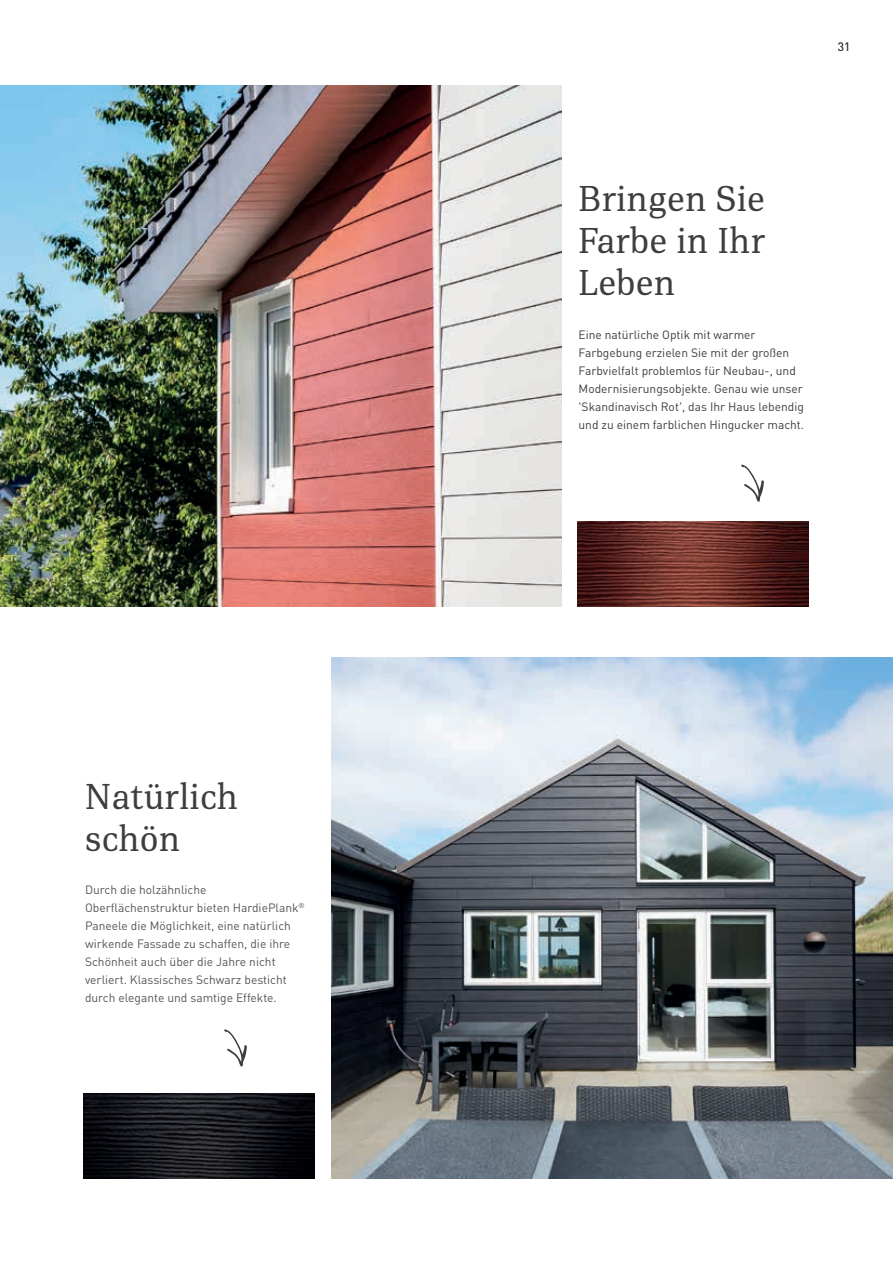
<style>
.page{position:relative;width:893px;height:1263px;background:#fff}
.page>*{position:absolute;margin:0;border:0;box-sizing:border-box;transform-origin:0 0}
.JH_-_Quote_-_18pt{font:36px/42px "PFDIN Serif";letter-spacing:.02em;color:#3e3e3f}
.JH_-_Body_copy_-_8_1{font:12px/18px "DIN Pro";color:#545557}
.JH_-_Body_copy_-_8_1-2{font:12px/18px "DIN Pro";color:#3e3e3f}
</style>
<div class="page">
<img style="left:1px;top:86px;width:560px;height:521px">
<img style="left:0;top:85px;width:1px;height:710px">
<img style="left:332px;top:657px;width:561px;height:521px">
<img style="left:84px;top:1093px;width:231px;height:85px">
<img style="left:578px;top:522px;width:230px;height:85px">
<svg style="left:224px;top:1029px;width:23px;height:38px"></svg>
<svg style="left:741px;top:465px;width:23px;height:37px"></svg>
<p class="JH_-_Quote_-_18pt" style="left:85px;top:776px;width:154px">Natürlich schön</p>
<p class="JH_-_Body_copy_-_8_1" style="left:85px;top:880px;width:221px">Durch die holzähnliche Oberflächenstruktur bieten HardiePlank<sup>® </sup>Paneele die Möglichkeit, eine natürlich wirkende Fassade zu schaffen, die ihre Schönheit auch über die Jahre nicht verliert. Klassisches Schwarz besticht durch elegante und samtige Effekte.</p>
<p class="JH_-_Body_copy_-_8_1-2" style="left:838px;top:37px;width:14px">31</p>
<p class="JH_-_Quote_-_18pt" style="left:579px;top:177px;width:188px;text-align:justify">Bringen Sie Farbe in Ihr Leben</p>
<p class="JH_-_Body_copy_-_8_1-2" style="left:579px;top:325px;width:227px">Eine natürliche Optik mit warmer Farbgebung erzielen Sie mit der großen Farbvielfalt problemlos für Neubau-, und Modernisierungsobjekte. Genau wie unser 'Skandinavisch Rot', das Ihr Haus lebendig und zu einem farblichen Hingucker macht.</p>
</div>
